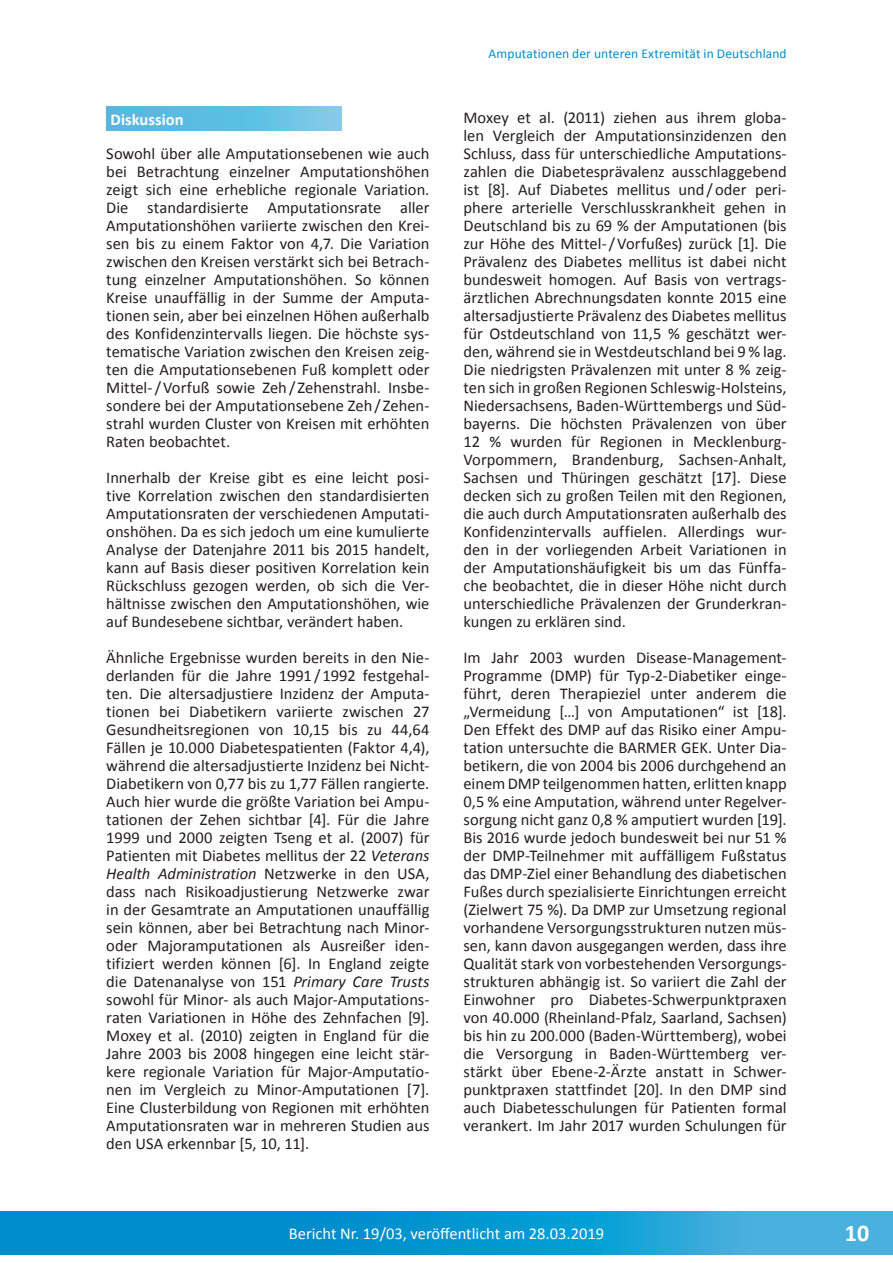
<style>
.page{position:relative;width:893px;height:1263px;background:#fff}
.page>*{position:absolute;margin:0;border:0;box-sizing:border-box;transform-origin:0 0}
.t1{font:700 24px "Calibri";color:#fff}
.Fließtext{font:16.5px/18px "Calibri";letter-spacing:-.005em;color:#231f20;text-align:justify}
.t2{font:16.5px "Calibri";color:#fff}
.t3{font:700 16.5px "Calibri";letter-spacing:.005em;color:#fff}
.t4{font:13.5px "Calibri";letter-spacing:.005em;color:#008dcb}
.s1{font-style:italic}
</style>
<div class="page">
<svg style="left:0;top:1212px;width:893px;height:42px;background:#129ad2"></svg>
<svg style="left:106px;top:106px;width:236px;height:25px;background:#63bfe2"></svg>
<p class="t3" style="left:111px;top:109px;width:75px">Diskussion</p>
<p class="Fließtext" style="left:106px;top:145px;width:325px">Sowohl über alle Amputationsebenen wie auch bei Betrachtung einzelner Amputationshöhen zeigt sich eine erhebliche regionale Variation.<br>Die standardisierte Amputationsrate aller Amputationshöhen variierte zwischen den Krei&shy;sen bis zu einem Faktor von 4,7. Die Variation zwischen den Kreisen verstärkt sich bei Betrach&shy;tung einzelner Amputationshöhen. So können Kreise unauffällig in der Summe der Amputa&shy;tionen sein, aber bei einzelnen Höhen außerhalb des Konfidenzintervalls liegen. Die höchste sys&shy;tematische Variation zwischen den Kreisen zeig&shy;ten die Amputationsebenen Fuß komplett oder Mittel- / Vorfuß sowie Zeh / Zehenstrahl. Insbe&shy;sondere bei der Amputationsebene Zeh / Zehen&shy;strahl wurden Cluster von Kreisen mit erhöhten Raten beobachtet.</p>
<p class="Fließtext" style="left:106px;top:469px;width:325px">Innerhalb der Kreise gibt es eine leicht posi&shy;tive Korrelation zwischen den standardisierten Amputationsraten der verschiedenen Amputati&shy;onshöhen. Da es sich jedoch um eine kumulierte Analyse der Datenjahre 2011 bis 2015 handelt, kann auf Basis dieser positiven Korrelation kein Rückschluss gezogen werden, ob sich die Ver&shy;hältnisse zwischen den Amputationshöhen, wie auf Bundesebene sichtbar, verändert haben.</p>
<p class="Fließtext" style="left:106px;top:649px;width:325px">Ähnliche Ergebnisse wurden bereits in den Nie&shy;derlanden für die Jahre 1991 / 1992 festgehal&shy;ten. Die altersadjustiere Inzidenz der Amputa&shy;tionen bei Diabetikern variierte zwischen 27<br>Gesundheitsregionen von 10,15 bis zu 44,64<br>Fällen je 10.000 Diabetespatienten (Faktor 4,4), während die altersadjustierte Inzidenz bei Nicht-Diabetikern von 0,77 bis zu 1,77 Fällen rangierte.<br>Auch hier wurde die größte Variation bei Ampu&shy;tationen der Zehen sichtbar [4]. Für die Jahre 1999 und 2000 zeigten Tseng et al. (2007) für Patienten mit Diabetes mellitus der 22 <span class="s1">Veterans Health Administration</span> Netzwerke in den USA, dass nach Risikoadjustierung Netzwerke zwar in der Gesamtrate an Amputationen unauffällig sein können, aber bei Betrachtung nach Minor&shy;oder Majoramputationen als Ausreißer iden&shy;tifiziert werden können [6]. In England zeigte die Datenanalyse von 151 <span class="s1">Primary Care Trusts </span>sowohl für Minor- als auch Major-Amputations&shy;raten Variationen in Höhe des Zehnfachen [9].<br>Moxey et al. (2010) zeigten in England für die Jahre 2003 bis 2008 hingegen eine leicht stär&shy;kere regionale Variation für Major-Amputatio&shy;nen im Vergleich zu Minor-Amputationen [7].<br>Eine Clusterbildung von Regionen mit erhöhten Amputationsraten war in mehreren Studien aus den USA erkennbar [5, 10, 11].</p>
<p class="t4" style="left:489px;top:45px;width:299px">Amputationen der unteren Extremität in Deutschland</p>
<p class="Fließtext" style="left:463px;top:109px;width:325px">Moxey et al. (2011) ziehen aus ihrem globa&shy;len Vergleich der Amputationsinzidenzen den Schluss, dass für unterschiedliche Amputations&shy;zahlen die Diabetesprävalenz ausschlaggebend ist [8]. Auf Diabetes mellitus und / oder peri&shy;phere arterielle Verschlusskrankheit gehen in Deutschland bis zu 69 % der Amputationen (bis zur Höhe des Mittel- / Vorfußes) zurück [1]. Die Prävalenz des Diabetes mellitus ist dabei nicht bundesweit homogen. Auf Basis von vertrags&shy;ärztlichen Abrechnungsdaten konnte 2015 eine altersadjustierte Prävalenz des Diabetes mellitus für Ostdeutschland von 11,5 % geschätzt wer&shy;den, während sie in Westdeutschland bei 9 % lag.<br>Die niedrigsten Prävalenzen mit unter 8 % zeig&shy;ten sich in großen Regionen Schleswig-Holsteins, Niedersachsens, Baden-Württembergs und Süd&shy;bayerns. Die höchsten Prävalenzen von über 12 % wurden für Regionen in Mecklenburg-Vorpommern, Brandenburg, Sachsen-Anhalt, Sachsen und Thüringen geschätzt [17]. Diese decken sich zu großen Teilen mit den Regionen, die auch durch Amputationsraten außerhalb des Konfidenzintervalls auffielen. Allerdings wur&shy;den in der vorliegenden Arbeit Variationen in der Amputationshäufigkeit bis um das Fünffa&shy;che beobachtet, die in dieser Höhe nicht durch unterschiedliche Prävalenzen der Grunderkran&shy;kungen zu erklären sind.</p>
<p class="Fließtext" style="left:463px;top:649px;width:325px">Im Jahr 2003 wurden Disease-Management-Programme (DMP) für Typ-2-Diabetiker einge&shy;führt, deren Therapieziel unter anderem die „Vermeidung […] von Amputationen“ ist [18].<br>Den Effekt des DMP auf das Risiko einer Ampu&shy;tation untersuchte die BARMER GEK. Unter Dia&shy;betikern, die von 2004 bis 2006 durchgehend an einem DMP teilgenommen hatten, erlitten knapp 0,5 % eine Amputation, während unter Regelver&shy;sorgung nicht ganz 0,8 % amputiert wurden [19].<br>Bis 2016 wurde jedoch bundesweit bei nur 51 % der DMP-Teilnehmer mit auffälligem Fußstatus das DMP-Ziel einer Behandlung des diabetischen Fußes durch spezialisierte Einrichtungen erreicht (Zielwert 75 %). Da DMP zur Umsetzung regional vorhandene Versorgungsstrukturen nutzen müs&shy;sen, kann davon ausgegangen werden, dass ihre Qualität stark von vorbestehenden Versorgungs&shy;strukturen abhängig ist. So variiert die Zahl der Einwohner pro Diabetes-Schwerpunktpraxen von 40.000 (Rheinland-Pfalz, Saarland, Sachsen) bis hin zu 200.000 (Baden-Württemberg), wobei die Versorgung in Baden-Württemberg ver&shy;stärkt über Ebene-2-Ärzte anstatt in Schwer&shy;punktpraxen stattfindet [20]. In den DMP sind auch Diabetesschulungen für Patienten formal verankert. Im Jahr 2017 wurden Schulungen für</p>
<p class="t2" style="left:289px;top:1223px;width:317px">Bericht Nr. 19/03, veröffentlicht am 28.03.2019</p>
<h1 class="t1" style="left:845px;top:1218px;width:26px">10</h1>
</div>
